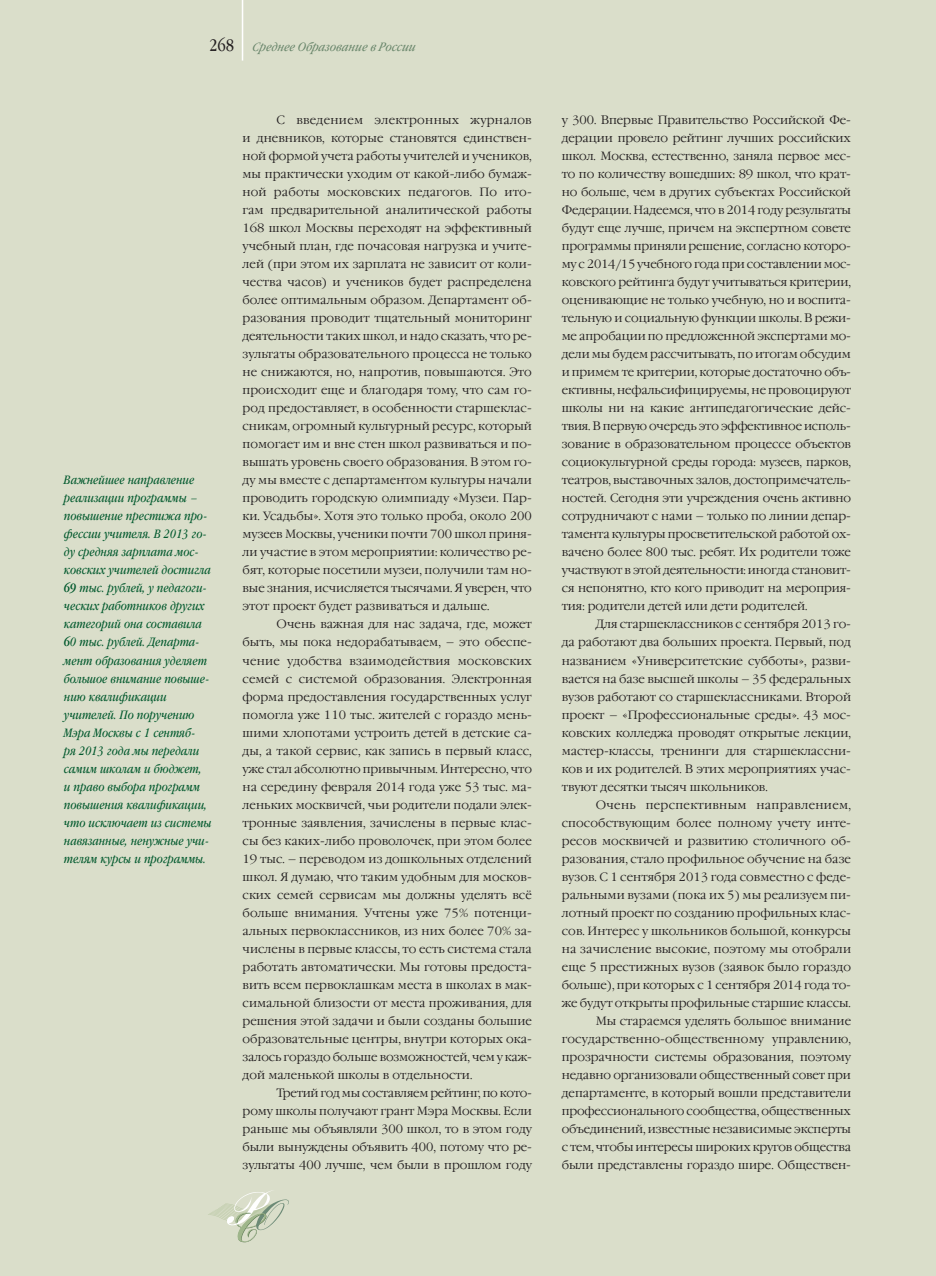
<style>
.page{position:relative;width:936px;height:1276px;background:#fff}
.page>*{position:absolute;margin:0;border:0;box-sizing:border-box;transform-origin:0 0}
.t1{font:300 12px/18px "Garamond C";color:#231f20;text-align:justify}
.t2{font:italic 12px/18px "Garamond Book Narrow C";color:#00582c}
.t3{font:italic 12px "Garamond Book Narrow C";letter-spacing:.01em;color:#69866b}
.s1{font-style:normal;font-size:16.5px;color:#231f20}
</style>
<div class="page">
<div style="left:0;top:0;width:935px;height:1276px;background:#dadeca"></div>
<svg style="left:208px;top:1190px;width:81px;height:52px"></svg>
<hr style="left:242px;top:0;width:1px;height:61px;background:#fff">
<p class="t3" style="left:209px;top:40px;width:210px"><span class="s1">2 6 8</span> Среднее Образование в России</p>
<p class="t2" style="left:64px;top:472px;width:149px">Важнейшее направление реализации программы – повышение престижа про&shy;фессии учителя. В 2013 го&shy;ду средняя зарплата мос&shy;ковских учителей достигла<br>69 тыс. рублей, у педагоги&shy;ческих работников других категорий она составила<br>60 тыс. рублей. Департа&shy;мент образования уделяет большое внимание повыше&shy;нию квалификации учителей. По поручению<br>Мэра Москвы с 1 сентяб-<br>ря 2013 года мы передали самим школам и бюджет,<br>и право выбора программ повышения квалификации, что исключает из системы навязанные, ненужные учи&shy;телям курсы и программы.</p>
<p class="t1" style="left:242px;top:112px;width:291px;text-indent:34px">С введением электронных журналов и дневников, которые становятся единствен&shy;ной формой учета работы учителей и учеников, мы практически уходим от какой-либо бумаж&shy;ной работы московских педагогов. По ито&shy;гам предварительной аналитической работы 168 школ Москвы переходят на эффективный учебный план, где почасовая нагрузка и учите&shy;лей (при этом их зарплата не зависит от коли&shy;чества часов) и учеников будет распределена более оптимальным образом. Департамент об&shy;разования проводит тщательный мониторинг деятельности таких школ, и надо сказать, что ре&shy;зультаты образовательного процесса не только не снижаются, но, напротив, повышаются. Это происходит еще и благодаря тому, что сам го&shy;род предоставляет, в особенности старшеклас&shy;сникам, огромный культурный ресурс, который помогает им и вне стен школ развиваться и по&shy;вышать уровень своего образования. В этом го&shy;ду мы вместе с департаментом культуры начали проводить городскую олимпиаду «Музеи. Пар&shy;ки. Усадьбы». Хотя это только проба, около 200 музеев Москвы, ученики почти 700 школ приня&shy;ли участие в этом мероприятии: количество ре&shy;бят, которые посетили музеи, получили там но&shy;вые знания, исчисляется тысячами. Я уверен, что этот проект будет развиваться и дальше.</p>
<p class="t1" style="left:242px;top:616px;width:291px;text-indent:34px">Очень важная для нас задача, где, может быть, мы пока недорабатываем, – это обеспе&shy;чение удобства взаимодействия московских семей с системой образования. Электронная форма предоставления государственных услуг помогла уже 110 тыс. жителей с гораздо мень&shy;шими хлопотами устроить детей в детские са&shy;ды, а такой сервис, как запись в первый класс, уже стал абсолютно привычным. Интересно, что на середину февраля 2014 года уже 53 тыс. ма&shy;леньких москвичей, чьи родители подали элек&shy;тронные заявления, зачислены в первые клас&shy;сы без каких-либо проволочек, при этом более 19 тыс. – переводом из дошкольных отделений школ. Я думаю, что таким удобным для москов&shy;ских семей сервисам мы должны уделять всё больше внимания. Учтены уже 75% потенци&shy;альных первоклассников, из них более 70% за&shy;числены в первые классы, то есть система стала работать автоматически. Мы готовы предоста&shy;вить всем первоклашкам места в школах в мак&shy;симальной близости от места проживания, для решения этой задачи и были созданы большие образовательные центры, внутри которых ока&shy;залось гораздо больше возможностей, чем у каж&shy;дой маленькой школы в отдельности.</p>
<p class="t1" style="left:242px;top:1084px;width:291px;text-indent:34px">Третий год мы составляем рейтинг, по кото&shy;рому школы получают грант Мэра Москвы. Если раньше мы объявляли 300 школ, то в этом году были вынуждены объявить 400, потому что ре&shy;зультаты 400 лучше, чем были в прошлом году</p>
<p class="t1" style="left:561px;top:112px;width:291px">у 300. Впервые Правительство Российской Фе&shy;дерации провело рейтинг лучших российских школ. Москва, естественно, заняла первое мес&shy;то по количеству вошедших: 89 школ, что крат&shy;но больше, чем в других субъектах Российской Федерации. Надеемся, что в 2014 году результаты будут еще лучше, причем на экспертном совете программы приняли решение, согласно которо&shy;му с 2014/15 учебного года при составлении мос&shy;ковского рейтинга будут учитываться критерии, оценивающие не только учебную, но и воспита&shy;тельную и социальную функции школы. В режи&shy;ме апробации по предложенной экспертами мо&shy;дели мы будем рассчитывать, по итогам обсудим и примем те критерии, которые достаточно объ&shy;ективны, нефальсифицируемы, не провоцируют школы ни на какие антипедагогические дейс&shy;твия. В первую очередь это эффективное исполь&shy;зование в образовательном процессе объектов социокультурной среды города: музеев, парков, театров, выставочных залов, достопримечатель&shy;ностей. Сегодня эти учреждения очень активно сотрудничают с нами – только по линии депар&shy;тамента культуры просветительской работой ох&shy;вачено более 800 тыс. ребят. Их родители тоже участвуют в этой деятельности: иногда становит&shy;ся непонятно, кто кого приводит на мероприя&shy;тия: родители детей или дети родителей.</p>
<p class="t1" style="left:561px;top:616px;width:291px;text-indent:34px">Для старшеклассников с сентября 2013 го&shy;да работают два больших проекта. Первый, под названием «Университетские субботы», разви&shy;вается на базе высшей школы – 35 федеральных вузов работают со старшеклассниками. Второй проект – «Профессиональные среды». 43 мос&shy;ковских колледжа проводят открытые лекции, мастер-классы, тренинги для старшеклассни&shy;ков и их родителей. В этих мероприятиях учас&shy;твуют десятки тысяч школьников.</p>
<p class="t1" style="left:561px;top:796px;width:291px;text-align:right">Очень перспективным направлением, способствующим более полному учету инте&shy;ресов москвичей и развитию столичного об&shy;разования, стало профильное обучение на базе вузов. С 1 сентября 2013 года совместно с феде&shy;ральными вузами (пока их 5) мы реализуем пи&shy;лотный проект по созданию профильных клас&shy;сов. Интерес у школьников большой, конкурсы на зачисление высокие, поэтому мы отобрали еще 5 престижных вузов (заявок было гораздо больше), при которых с 1 сентября 2014 года то&shy;же будут открыты профильные старшие классы.<br>Мы стараемся уделять большое внимание государственно-общественному управлению, прозрачности системы образования, поэтому недавно организовали общественный совет при департаменте, в который вошли представители профессионального сообщества, общественных объединений, известные независимые эксперты с тем, чтобы интересы широких кругов общества были представлены гораздо шире. Обществен-</p>
</div>
